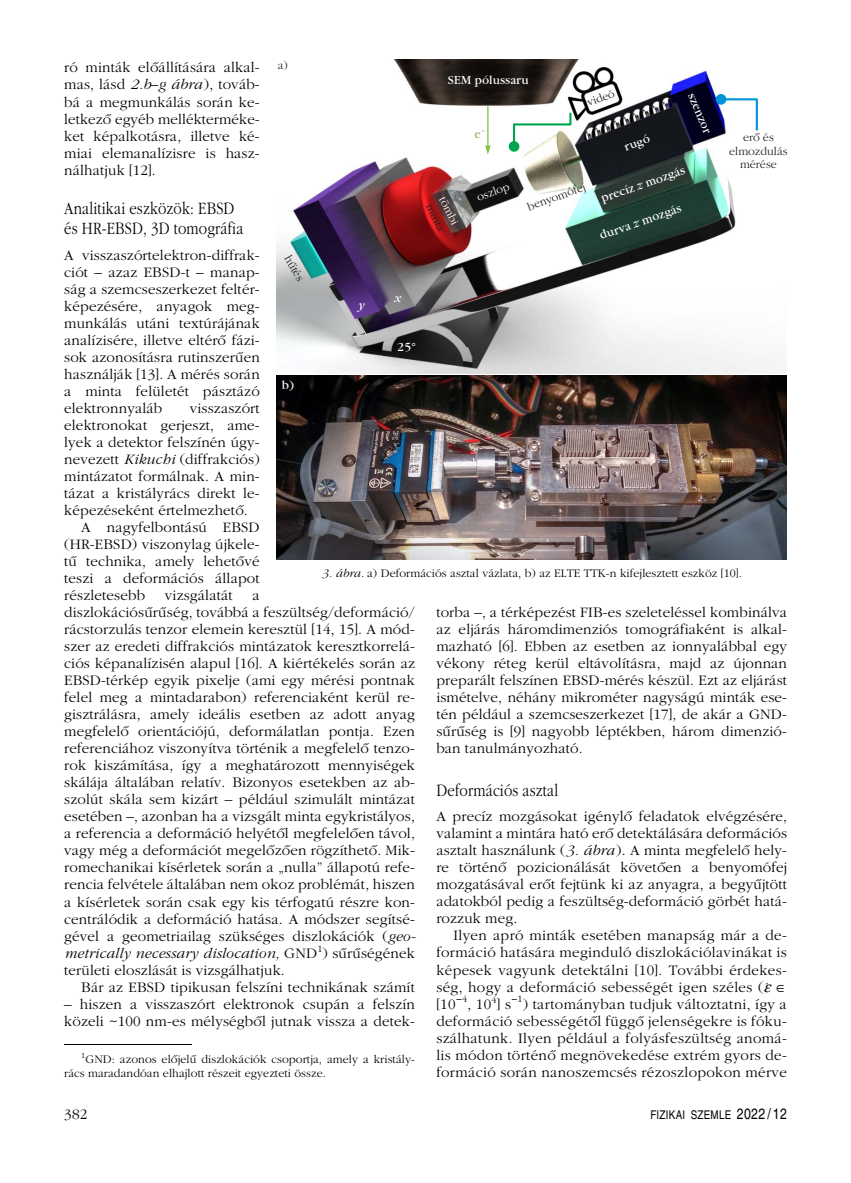
<style>
.page{position:relative;width:851px;height:1183px;background:#fff}
.page>*{position:absolute;margin:0;border:0;box-sizing:border-box;transform-origin:0 0}
.t1{font:300 18px/20px "Garamond";letter-spacing:.01em;color:#000;scale:.82 1}
.t2{font:300 18px "Garamond";letter-spacing:.01em;color:#010101;scale:.82 1}
.t3{font:300 15px/17px "Garamond";letter-spacing:.01em;color:#000;text-align:justify}
.t4{font:300 15px/17px "Garamond";letter-spacing:.01em;color:#010101;text-align:justify}
.t5{font:300 12px/13.6px "Garamond";letter-spacing:.005em;color:#010101}
.t6{font:300 12px "Garamond";letter-spacing:.005em;color:#000}
.t7{font:12px "Garamond Itc TEE";color:#fff}
.t8{font:300 12px/13.4px "Garamond";color:#231f20;text-align:center}
.t9{font:12px "Helvetica";letter-spacing:.025em;color:#010101;scale:.82 1}
.t10{font:300 12px "Garamond";color:#fff}
.t11{font:italic 12px "Garamond Itc TEE";color:#fff}
.t12{font:12px "Garamond Itc TEE";color:#a0b072}
.t13{font:10.05px "Helvetica";color:#010101}
.s1{font-style:italic}
.s2{color:#010101}
.s3{color:#000}
.s4{font-style:italic;color:#000}
.s5{font-family:"Garamond";font-weight:300}
.s6{font-size:15px}
</style>
<div class="page">
<img style="left:277px;top:60px;width:510px;height:499px">
<div style="left:716px;top:94px;width:10px;height:11px;background:#0095d9;border-radius:50%"></div>
<svg style="left:724px;top:97px;width:35px;height:35px"></svg>
<div style="left:509px;top:141px;width:10px;height:11px;background:#00a54f;border-radius:50%"></div>
<svg style="left:512px;top:111px;width:60px;height:32px"></svg>
<hr style="left:487px;top:106px;width:1px;height:46px;background:#7fc241">
<svg style="left:485px;top:145px;width:6px;height:10px"></svg>
<hr style="left:64px;top:1043px;width:127px;height:1px;background:#010101">
<svg style="left:636px;top:182px;width:8px;height:8px"></svg>
<svg style="left:632px;top:220px;width:9px;height:8px"></svg>
<p class="t3" style="left:64px;top:60px;width:197px">ró minták elõállítására alkal-</p>
<p class="t8" style="left:278px;top:60px;width:12px">a)</p>
<p class="t7" style="left:448px;top:76px;width:83px">SEM pólussaru</p>
<p class="t3" style="left:64px;top:77px;width:197px">mas, lásd <span class="s1">2.b–g ábra</span>), továb&shy;bá a megmunkálás során ke&shy;letkezõ egyéb mellékterméke&shy;ket képalkotásra, illetve ké&shy;miai elemanalízisre is hasz&shy;nálhatjuk [12].</p>
<p class="t1" style="left:64px;top:200px;width:220px">Analitikai eszközök: EBSD és HR-EBSD, 3D tomográfia</p>
<p class="t3" style="left:64px;top:247px;width:197px">A visszaszórtelektron-diffrak&shy;ciót – azaz EBSD-t – manap&shy;ság a szemcseszerkezet feltér&shy;képezésére, anyagok meg&shy;munkálás utáni textúrájának analízisére, illetve eltérõ fázi&shy;sok azonosításra rutinszerûen használják [13]. A mérés során a minta felületét pásztázó elektronnyaláb</p>
<p class="t8" style="left:585px;top:97px;width:30px;rotate:-20deg">videó</p>
<p class="t7" style="left:696px;top:92px;width:44px;rotate:67deg">szenzor</p>
<p class="t12" style="left:474px;top:130px;width:13px">e<sup>–</sup></p>
<p class="t8" style="left:729px;top:132px;width:60px">erõ és elmozdulás mérése</p>
<p class="t7" style="left:623px;top:143px;width:28px;rotate:-20deg">rugó</p>
<p class="t7" style="left:600px;top:194px;width:90px;rotate:-19deg">precíz mozgás</p>
<p class="t7" style="left:598px;top:231px;width:87px;rotate:-19deg">durva mozgás</p>
<p class="t8" style="left:526px;top:201px;width:62px;rotate:-20deg">benyomófej</p>
<p class="t10" style="left:476px;top:193px;width:35px;rotate:-20deg">oszlop</p>
<p class="t10" style="left:446px;top:195px;width:31px;rotate:63deg">tömbi</p>
<p class="t8" style="left:434px;top:202px;width:30px;rotate:63deg">minta</p>
<p class="t8" style="left:292px;top:253px;width:29px;rotate:60deg">hûtés</p>
<p class="t11" style="left:394px;top:291px;width:8px">x</p>
<p class="t11" style="left:358px;top:298px;width:8px">y</p>
<p class="t7" style="left:397px;top:342px;width:20px">25°</p>
<p class="t7" style="left:282px;top:380px;width:14px">b)</p>
<p class="t3" style="left:190px;top:401px;width:71px">visszaszórt</p>
<p class="t3" style="left:64px;top:418px;width:197px">elektronokat gerjeszt, ame-</p>
<p class="t3" style="left:64px;top:435px;width:197px">lyek a detektor felszínén úgy-</p>
<p class="t3" style="left:64px;top:452px;width:197px">nevezett <span class="s1">Kikuchi</span> (diffrakciós)</p>
<p class="t3" style="left:64px;top:469px;width:197px">mintázatot formálnak. A min-</p>
<p class="t3" style="left:64px;top:486px;width:197px">tázat a kristályrács direkt le-</p>
<p class="t3" style="left:64px;top:503px;width:185px">képezéseként értelmezhetõ.</p>
<p class="t3" style="left:81px;top:520px;width:180px">A nagyfelbontású EBSD</p>
<p class="t3" style="left:64px;top:537px;width:197px">(HR-EBSD) viszonylag újkele-</p>
<p class="t3" style="left:64px;top:554px;width:197px">tû technika, amely lehetõvé</p>
<p class="t3" style="left:64px;top:571px;width:197px">teszi a deformációs állapot</p>
<p class="t3" style="left:64px;top:588px;width:82px">részletesebb</p>
<p class="t3" style="left:165px;top:588px;width:69px">vizsgálatát</p>
<p class="t6" style="left:322px;top:568px;width:422px"><span class="s1">3. ábra.</span> a) Deformációs asztal vázlata, b) az ELTE TTK-n kifejlesztett eszköz [10].</p>
<p class="t3" style="left:64px;top:588px;width:352px;text-align:left;text-indent:188px">a<br>diszlokációsûrûség, továbbá a feszültség/deformáció/ rácstorzulás tenzor elemein keresztül [14, 15]. A mód&shy;szer az eredeti diffrakciós mintázatok keresztkorrelá&shy;ciós képanalízisén alapul [16]. A kiértékelés során az EBSD-térkép egyik pixelje (ami egy mérési pontnak felel meg a mintadarabon) referenciaként kerül re&shy;gisztrálásra, amely ideális esetben az adott anyag megfelelõ orientációjú, deformálatlan pontja. Ezen referenciához viszonyítva történik a megfelelõ tenzo&shy;rok kiszámítása, így a meghatározott mennyiségek skálája általában relatív. Bizonyos esetekben az ab&shy;szolút skála sem kizárt – például szimulált mintázat esetében –, azonban ha a vizsgált minta egykristályos, a referencia a deformáció helyétõl megfelelõen távol, vagy még a deformációt megelõzõen rögzíthetõ. Mik&shy;romechanikai kísérletek során a „nulla” állapotú refe&shy;rencia felvétele általában nem okoz problémát, hiszen a kísérletek során csak egy kis térfogatú részre kon&shy;centrálódik a deformáció hatása. A módszer segítsé&shy;gével a geometriailag szükséges diszlokációk (<span class="s1">geo&shy;metrically necessary dislocation,</span> GND<sup>1</sup><span class="s2">) sûrûségének</span></p>
<p class="t4" style="left:436px;top:605px;width:352px">torba –, a térképezést FIB-es szeleteléssel kombinálva az eljárás háromdimenziós tomográfiaként is alkal&shy;mazható [6]. Ebben az esetben az ionnyalábbal egy vékony réteg kerül eltávolításra, majd az újonnan preparált felszínen EBSD-mérés készül. Ezt az eljárást ismételve, néhány mikrométer nagyságú minták ese&shy;tén például a szemcseszerkezet [17], de akár a GND&shy;sûrûség is [9] nagyobb léptékben, három dimenzió&shy;ban tanulmányozható.</p>
<p class="t2" style="left:436px;top:783px;width:150px">Deformációs asztal</p>
<p class="t4" style="left:436px;top:809px;width:352px">A precíz mozgásokat igénylõ feladatok elvégzésére, valamint a mintára ható erõ detektálására deformációs asztalt használunk <span class="s3">(</span><span class="s4">3. ábra</span><span class="s3">).</span> A minta megfelelõ hely&shy;re történõ pozicionálását követõen a benyomófej mozgatásával erõt fejtünk ki az anyagra, a begyûjtött adatokból pedig a feszültség-deformáció görbét hatá&shy;rozzuk meg.</p>
<p class="t4" style="left:436px;top:928px;width:352px;text-indent:17px">Ilyen apró minták esetében manapság már a de&shy;formáció hatására meginduló diszlokációlavinákat is képesek vagyunk detektálni [10]. További érdekes&shy;ség, hogy a deformáció sebességét igen széles (˙ ∈ [10<sup>−</sup><sup>4</sup>, 10<sup>4</sup>] s</p>
<p class="t4" style="left:81px;top:962px;width:335px;text-indent:-17px">területi eloszlását is vizsgálhatjuk.<br>Bár az EBSD tipikusan felszíni technikának számít</p>
<p class="t4" style="left:64px;top:996px;width:352px">– hiszen a visszaszórt elektronok csupán a felszín közeli ~100 nm-es mélységbõl jutnak vissza a detek-</p>
<p class="t13" style="left:511px;top:994px;width:13px">−<span class="s5">1</span></p>
<p class="t4" style="left:436px;top:996px;width:352px;text-indent:86px">) tartományban tudjuk változtatni, így a deformáció sebességétõl függõ jelenségekre is fóku&shy;szálhatunk. Ilyen például a folyásfeszültség anomá&shy;lis módon történõ megnövekedése extrém gyors de&shy;formáció során nanoszemcsés rézoszlopokon mérve</p>
<p class="t5" style="left:64px;top:1053px;width:352px;text-indent:17px"><sup>1</sup>GND: azonos elõjelû diszlokációk csoportja, amely a kristály&shy;rács maradandóan elhajlott részeit egyezteti össze.</p>
<p class="t4" style="left:64px;top:1106px;width:25px">382</p>
<p class="t9" style="left:650px;top:1110px;width:168px">FIZIKAI SZEMLE <span class="s6">2022 / 12</span></p>
</div>
